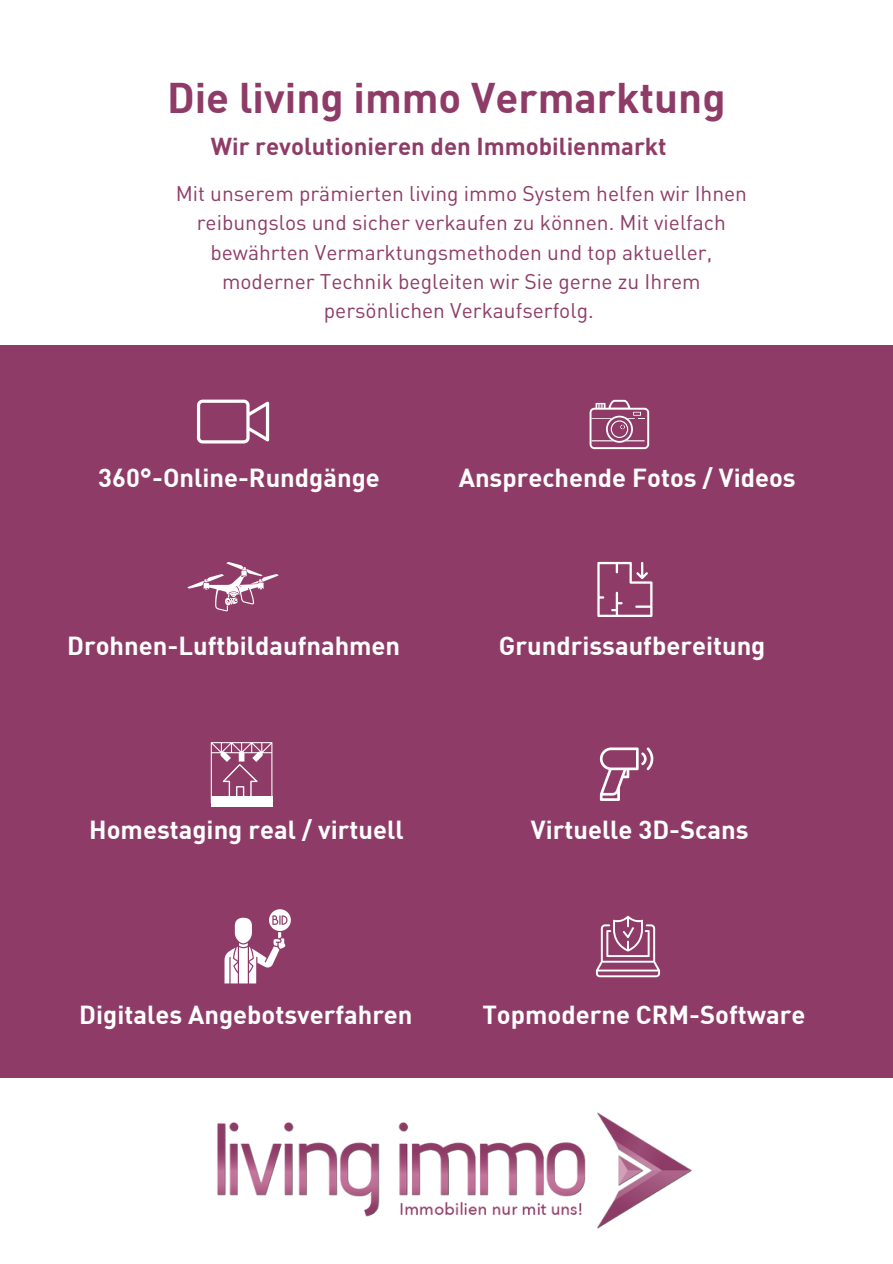
<style>
.page{position:relative;width:893px;height:1264px;background:#fff}
.page>*{position:absolute;margin:0;border:0;box-sizing:border-box;transform-origin:0 0}
.t1{font:700 42px "DIN";color:#8e3c67}
.t2{font:700 25.5px "DIN";color:#fff}
.t3{font:700 24px "DIN";color:#8e3c67}
.t4{font:21px/29.2px "DIN";color:#8e3c67;text-align:center}
</style>
<div class="page">
<div style="left:0;top:345px;width:892px;height:732px;background:#8e3c67"></div>
<svg style="left:197px;top:399px;width:72px;height:44px"></svg>
<svg style="left:600px;top:747px;width:53px;height:54px"></svg>
<svg style="left:187px;top:562px;width:91px;height:49px"></svg>
<svg style="left:589px;top:399px;width:60px;height:50px"></svg>
<svg style="left:224px;top:909px;width:67px;height:68px"></svg>
<svg style="left:596px;top:915px;width:64px;height:62px"></svg>
<div style="left:211px;top:796px;width:61px;height:10px;background:#fff"></div>
<svg style="left:211px;top:742px;width:61px;height:54px"></svg>
<svg style="left:597px;top:562px;width:55px;height:55px"></svg>
<img style="left:170px;top:977px;width:553px;height:252px">
<p class="t1" style="left:167px;top:70px;width:560px">Die living immo Vermarktung</p>
<p class="t3" style="left:211px;top:131px;width:457px">Wir revolutionieren den Immobilienmarkt</p>
<p class="t4" style="left:176px;top:179px;width:573px">Mit unserem prämierten living immo System helfen wir Ihnen reibungslos und sicher verkaufen zu können. Mit vielfach bewährten Vermarktungsmethoden und top aktueller, moderner Technik begleiten wir Sie gerne zu Ihrem persönlichen Verkaufserfolg.</p>
<p class="t2" style="left:98px;top:461px;width:283px">360°-Online-Rundgänge</p>
<p class="t2" style="left:458px;top:461px;width:338px">Ansprechende Fotos / Videos</p>
<p class="t2" style="left:67px;top:629px;width:334px">Drohnen-Luftbildaufnahmen</p>
<p class="t2" style="left:499px;top:629px;width:268px">Grundrissaufbereitung</p>
<p class="t2" style="left:89px;top:812px;width:316px">Homestaging real / virtuell</p>
<p class="t2" style="left:531px;top:812px;width:219px">Virtuelle 3D-Scans</p>
<p class="t2" style="left:79px;top:997px;width:335px">Digitales Angebotsverfahren</p>
<p class="t2" style="left:482px;top:997px;width:324px">Topmoderne CRM-Software</p>
</div>
